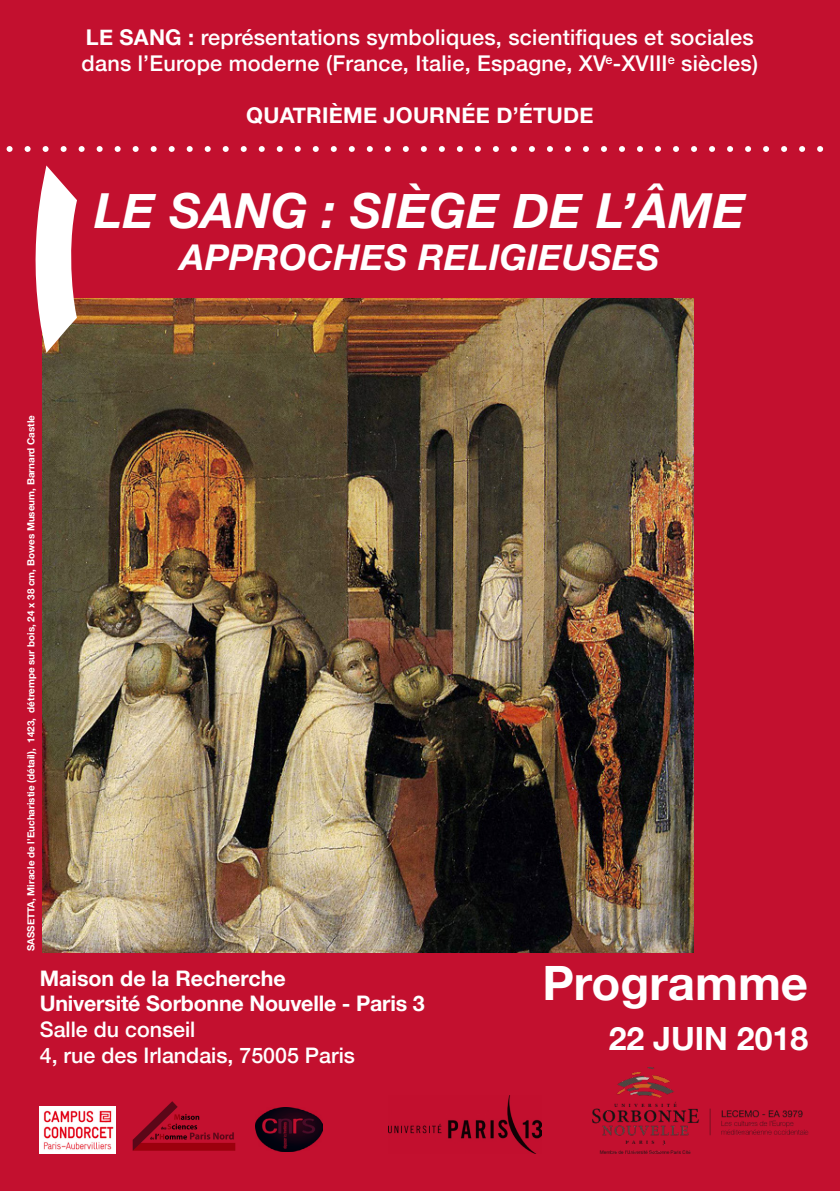
<style>
.page{position:relative;width:840px;height:1191px;background:#fff}
.page>*{position:absolute;margin:0;border:0;box-sizing:border-box;transform-origin:0 0}
.t1{font:italic 700 48.4px "Helvetica Neue";letter-spacing:.01em;color:#fff}
.t2{font:700 47.4px "Helvetica Neue";color:#fff}
.t3{font:italic 700 35.6px "Helvetica Neue";letter-spacing:.01em;color:#fff}
.t4{font:700 32px "Helvetica Neue";color:#fff}
.t5{font:500 21.6px "Helvetica Neue";letter-spacing:.01em;color:#fff}
.t6{font:700 21.6px "Helvetica Neue";letter-spacing:.01em;color:#fff}
.t7{font:700 21.4px "Helvetica Neue";letter-spacing:-.01em;color:#fff}
.t8{font:500 21.4px "Helvetica Neue";color:#fff}
.t9{font:700 9.8px "Helvetica Neue";color:#fff}
.s1{font-weight:700}
</style>
<div class="page">
<div style="left:0;top:0;width:839px;height:1191px;background:#c3102f"></div>
<svg style="left:0;top:146px;width:840px;height:6px"></svg>
<img style="left:592px;top:1067px;width:215px;height:86px">
<img style="left:127px;top:1096px;width:113px;height:59px">
<img style="left:388px;top:1095px;width:153px;height:58px">
<img style="left:43px;top:298px;width:650px;height:654px">
<svg style="left:22px;top:165px;width:55px;height:188px"></svg>
<img style="left:40px;top:1106px;width:75px;height:47px">
<img style="left:255px;top:1107px;width:67px;height:44px">
<p class="t5" style="left:86px;top:20px;width:669px"><span class="s1">LE SANG :</span> représentations symboliques, scientifiques et sociales</p>
<p class="t5" style="left:82px;top:46px;width:677px">dans l’Europe moderne (France, Italie, Espagne, XV<sup>e</sup>-XVIII<sup>e</sup> siècles)</p>
<p class="t6" style="left:246px;top:99px;width:348px">QUATRIÈME JOURNÉE D’ÉTUDE</p>
<p class="t9" style="left:23px;top:951px;width:538px;rotate:-90deg">SASSETTA, Miracle de l’Eucharistie (détail), 1423, détrempe sur bois, 24 x 38 cm, Bowes Museum, Barnard Castle</p>
<p class="t1" style="left:94px;top:172px;width:652px">LE SANG : SIÈGE DE L’ÂME</p>
<p class="t3" style="left:180px;top:230px;width:480px">APPROCHES RELIGIEUSES</p>
<p class="t7" style="left:40px;top:961px;width:247px">Maison de la Recherche</p>
<p class="t7" style="left:40px;top:986px;width:386px">Université Sorbonne Nouvelle - Paris 3</p>
<p class="t8" style="left:40px;top:1012px;width:157px">Salle du conseil</p>
<p class="t8" style="left:40px;top:1037px;width:316px">4, rue des Irlandais, 75005 Paris</p>
<p class="t2" style="left:542px;top:946px;width:267px">Programme</p>
<p class="t4" style="left:608px;top:1013px;width:201px">22 JUIN 2018</p>
</div>
